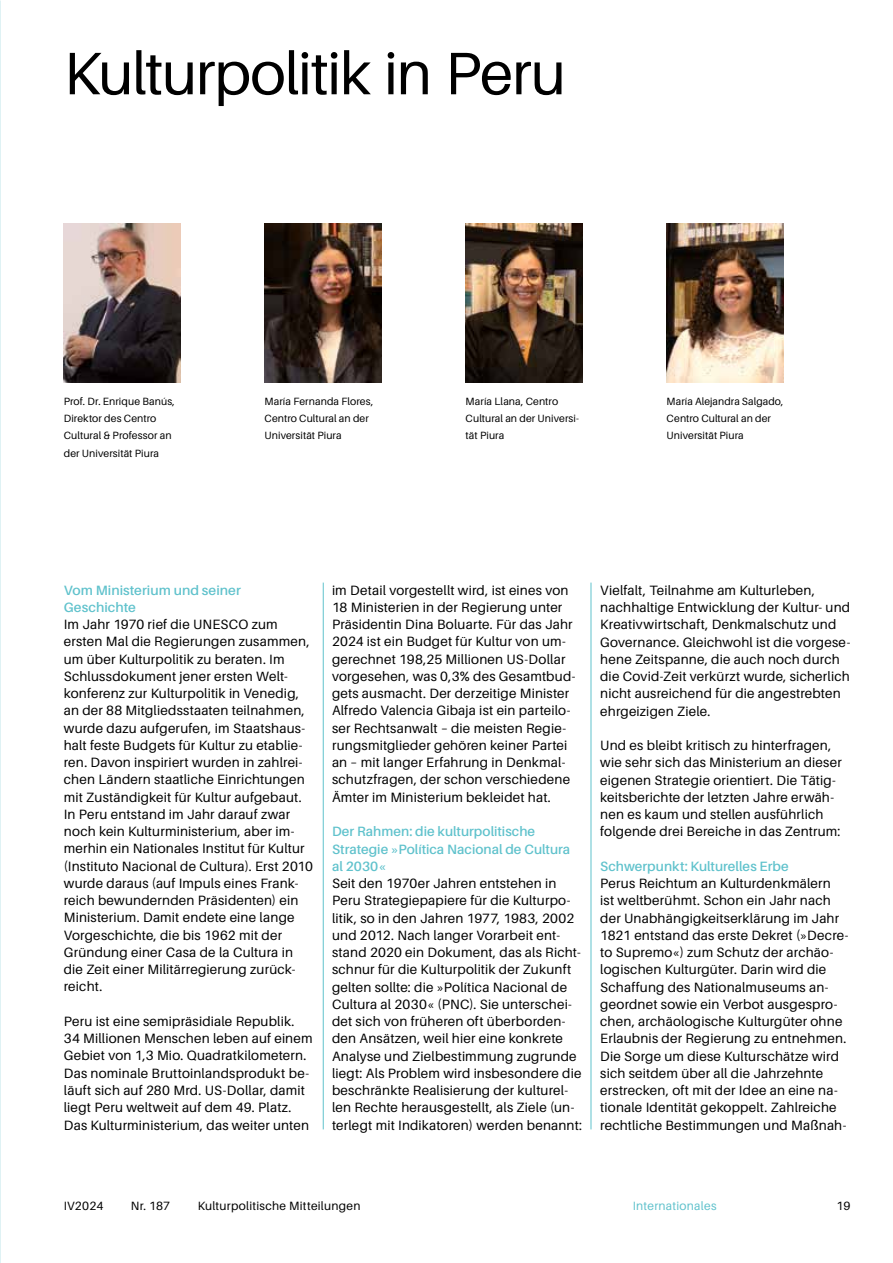
<style>
.page{position:relative;width:893px;height:1263px;background:#fff}
.page>*{position:absolute;margin:0;border:0;box-sizing:border-box;transform-origin:0 0}
.t1{font:60px "Aileron";letter-spacing:-.03em;color:#000}
.t2{font:13.5px/17.2px "Aileron";letter-spacing:.015em;color:#000}
.t3{font:600 13.5px/17.2px "Aileron";color:#60c2cc}
.t4{font:12px "Aileron";letter-spacing:.02em;color:#000}
.t5{font:12px "Aileron";letter-spacing:.02em;color:#60c2cc}
.t6{font:10.5px/17.2px "Aileron";letter-spacing:.005em;color:#000}
</style>
<div class="page">
<hr style="left:591px;top:583px;width:1px;height:546px;background:#60c2cc">
<hr style="left:323px;top:583px;width:1px;height:546px;background:#60c2cc">
<img style="left:265px;top:223px;width:117px;height:159px">
<img style="left:466px;top:223px;width:117px;height:159px">
<img style="left:666px;top:223px;width:117px;height:159px">
<img style="left:64px;top:223px;width:117px;height:160px">
<h1 class="t1" style="left:64px;top:41px;width:504px">Kulturpolitik in Peru</h1>
<p class="t6" style="left:64px;top:393px;width:113px">Prof. Dr. Enrique Banús,<br>Direktor des Centro<br>Cultural &amp; Professor an der Universität Piura</p>
<p class="t6" style="left:667px;top:393px;width:118px">María Alejandra Salgado,<br>Centro Cultural an der<br>Universität Piura</p>
<p class="t6" style="left:265px;top:393px;width:110px">María Fernanda Flores,<br>Centro Cultural an der<br>Universität Piura</p>
<p class="t6" style="left:466px;top:393px;width:115px">María Llana, Centro<br>Cultural an der Universi&shy;tät Piura</p>
<p class="t3" style="left:64px;top:581px;width:179px">Vom Ministerium und seiner<br>Geschichte</p>
<p class="t2" style="left:64px;top:616px;width:251px">Im Jahr 1970 rief die UNESCO zum ersten Mal die Regierungen zusammen, um über Kulturpolitik zu beraten. Im Schlussdokument jener ersten Welt&shy;konferenz zur Kulturpolitik in Venedig, an der 88 Mitgliedsstaaten teilnahmen, wurde dazu aufgerufen, im Staatshaus&shy;halt feste Budgets für Kultur zu etablie&shy;ren. Davon inspiriert wurden in zahlrei&shy;chen Ländern staatliche Einrichtungen mit Zuständigkeit für Kultur aufgebaut.<br>In Peru entstand im Jahr darauf zwar noch kein Kulturministerium, aber im&shy;merhin ein Nationales Institut für Kultur (Instituto Nacional de Cultura). Erst 2010 wurde daraus (auf Impuls eines Frank&shy;reich bewundernden Präsidenten) ein Ministerium. Damit endete eine lange Vorgeschichte, die bis 1962 mit der Gründung einer Casa de la Cultura in die Zeit einer Militärregierung zurück&shy;reicht.</p>
<p class="t2" style="left:64px;top:1013px;width:250px">Peru ist eine semipräsidiale Republik.<br>34 Millionen Menschen leben auf einem Gebiet von 1,3 Mio. Quadratkilometern.<br>Das nominale Bruttoinlandsprodukt be&shy;läuft sich auf 280 Mrd. US-Dollar, damit liegt Peru weltweit auf dem 49. Platz.<br>Das Kulturministerium, das weiter unten</p>
<p class="t2" style="left:332px;top:581px;width:245px">im Detail vorgestellt wird, ist eines von 18 Ministerien in der Regierung unter Präsidentin Dina Boluarte. Für das Jahr 2024 ist ein Budget für Kultur von um&shy;gerechnet 198,25 Millionen US-Dollar vorgesehen, was 0,3% des Gesamtbud&shy;gets ausmacht. Der derzeitige Minister Alfredo Valencia Gibaja ist ein parteilo&shy;ser Rechtsanwalt – die meisten Regie&shy;rungsmitglieder gehören keiner Partei an – mit langer Erfahrung in Denkmal&shy;schutzfragen, der schon verschiedene Ämter im Ministerium bekleidet hat.</p>
<p class="t3" style="left:332px;top:823px;width:240px">Der Rahmen: die kulturpolitische<br>Strategie »Política Nacional de Cultura al 2030«</p>
<p class="t2" style="left:332px;top:875px;width:252px">Seit den 1970er Jahren entstehen in Peru Strategiepapiere für die Kulturpo&shy;litik, so in den Jahren 1977, 1983, 2002 und 2012. Nach langer Vorarbeit ent&shy;stand 2020 ein Dokument, das als Richt&shy;schnur für die Kulturpolitik der Zukunft gelten sollte: die »Política Nacional de Cultura al 2030« (PNC). Sie unterschei&shy;det sich von früheren oft überborden&shy;den Ansätzen, weil hier eine konkrete Analyse und Zielbestimmung zugrunde liegt: Als Problem wird insbesondere die beschränkte Realisierung der kulturel&shy;len Rechte herausgestellt, als Ziele (un&shy;terlegt mit Indikatoren) werden benannt:</p>
<p class="t2" style="left:600px;top:582px;width:252px">Vielfalt, Teilnahme am Kulturleben, nachhaltige Entwicklung der Kultur- und Kreativwirtschaft, Denkmalschutz und Governance. Gleichwohl ist die vorgese&shy;hene Zeitspanne, die auch noch durch die Covid-Zeit verkürzt wurde, sicherlich nicht ausreichend für die angestrebten ehrgeizigen Ziele.</p>
<p class="t2" style="left:600px;top:737px;width:243px">Und es bleibt kritisch zu hinterfragen, wie sehr sich das Ministerium an dieser eigenen Strategie orientiert. Die Tätig&shy;keitsberichte der letzten Jahre erwäh&shy;nen es kaum und stellen ausführlich folgende drei Bereiche in das Zentrum:</p>
<p class="t3" style="left:600px;top:858px;width:190px">Schwerpunkt: Kulturelles Erbe</p>
<p class="t2" style="left:600px;top:875px;width:250px">Perus Reichtum an Kulturdenkmälern<br>ist weltberühmt. Schon ein Jahr nach der Unabhängigkeitserklärung im Jahr 1821 entstand das erste Dekret (»Decre&shy;to Supremo«) zum Schutz der archäo&shy;logischen Kulturgüter. Darin wird die Schaffung des Nationalmuseums an&shy;geordnet sowie ein Verbot ausgespro&shy;chen, archäologische Kulturgüter ohne Erlaubnis der Regierung zu entnehmen.<br>Die Sorge um diese Kulturschätze wird sich seitdem über all die Jahrzehnte erstrecken, oft mit der Idee an eine na&shy;tionale Identität gekoppelt. Zahlreiche rechtliche Bestimmungen und Maßnah-</p>
<p class="t4" style="left:64px;top:1199px;width:41px">IV2024</p>
<p class="t4" style="left:131px;top:1199px;width:41px">Nr. 187</p>
<p class="t4" style="left:198px;top:1199px;width:164px">Kulturpolitische Mitteilungen</p>
<p class="t5" style="left:633px;top:1199px;width:85px">Internationales</p>
<p class="t4" style="left:837px;top:1199px;width:15px">19</p>
</div>
